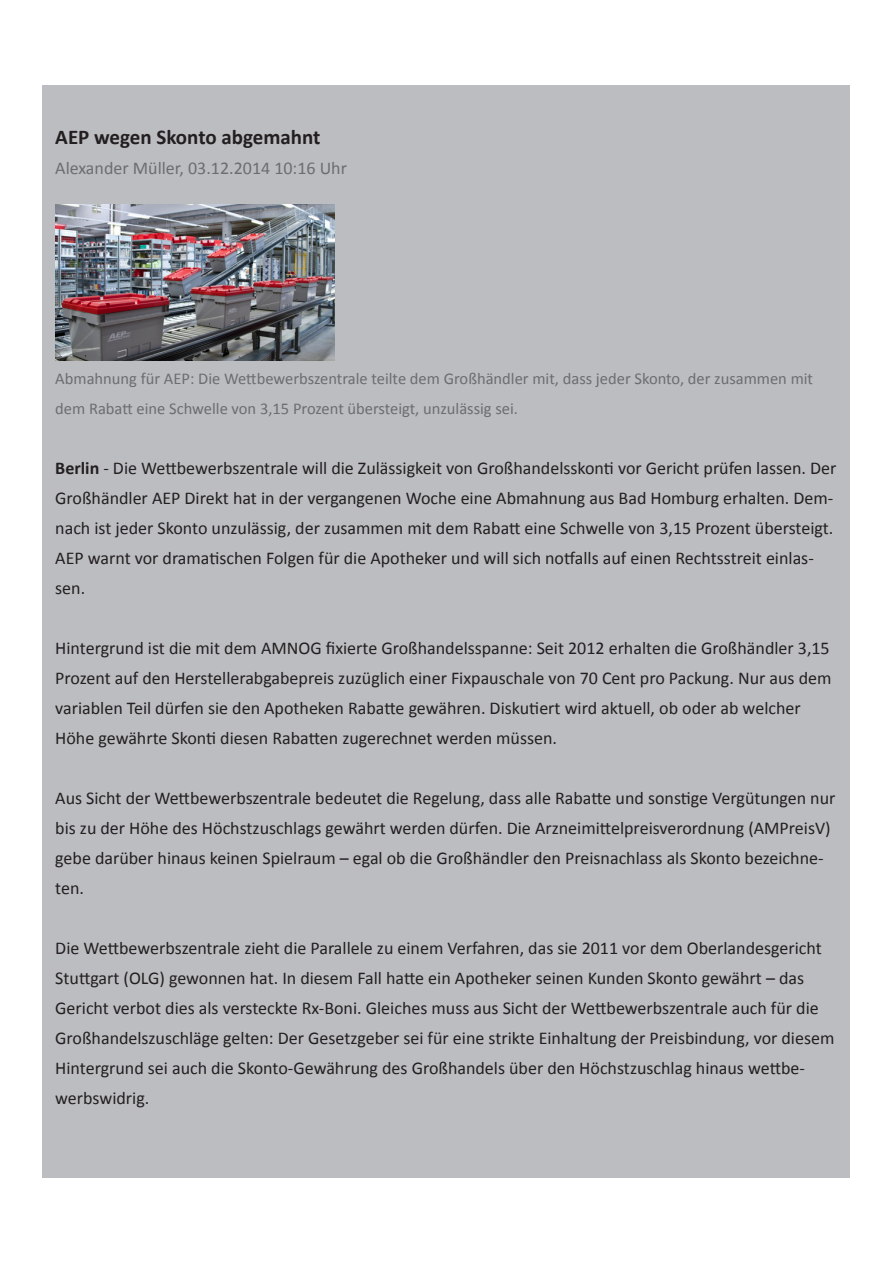
<style>
.page{position:relative;width:893px;height:1263px;background:#fff}
.page>*{position:absolute;margin:0;border:0;box-sizing:border-box;transform-origin:0 0}
.t1{font:700 21px "Calibri";color:#231f20}
.t2{font:18px/30px "Calibri";color:#231f20}
.t3{font:18px "Calibri";color:#6c6d70}
.t4{font:16.5px/30px "Calibri";color:#6c6d70}
.s1{font-weight:700}
</style>
<div class="page">
<div style="left:43px;top:85px;width:807px;height:1093px;background:#bcbdc0"></div>
<img style="left:56px;top:204px;width:278px;height:157px">
<p class="t1" style="left:55px;top:124px;width:267px">AEP wegen Skonto abgemahnt</p>
<p class="t3" style="left:55px;top:157px;width:293px">Alexander Müller, 03.12.2014 10:16 Uhr</p>
<p class="t4" style="left:55px;top:364px;width:759px">Abmahnung für AEP: Die Wettbewerbszentrale teilte dem Großhändler mit, dass jeder Skonto, der zusammen mit dem Rabatt eine Schwelle von 3,15 Prozent übersteigt, unzulässig sei.</p>
<p class="t2" style="left:55px;top:453px;width:783px"><span class="s1">Berlin</span> - Die Wettbewerbszentrale will die Zulässigkeit von Großhandelsskonti vor Gericht prüfen lassen. Der Großhändler AEP Direkt hat in der vergangenen Woche eine Abmahnung aus Bad Homburg erhalten. Dem&shy;nach ist jeder Skonto unzulässig, der zusammen mit dem Rabatt eine Schwelle von 3,15 Prozent übersteigt.<br>AEP warnt vor dramatischen Folgen für die Apotheker und will sich notfalls auf einen Rechtsstreit einlas&shy;sen.</p>
<p class="t2" style="left:55px;top:633px;width:778px">Hintergrund ist die mit dem AMNOG fixierte Großhandelsspanne: Seit 2012 erhalten die Großhändler 3,15<br>Prozent auf den Herstellerabgabepreis zuzüglich einer Fixpauschale von 70 Cent pro Packung. Nur aus dem variablen Teil dürfen sie den Apotheken Rabatte gewähren. Diskutiert wird aktuell, ob oder ab welcher Höhe gewährte Skonti diesen Rabatten zugerechnet werden müssen.</p>
<p class="t2" style="left:55px;top:783px;width:782px">Aus Sicht der Wettbewerbszentrale bedeutet die Regelung, dass alle Rabatte und sonstige Vergütungen nur bis zu der Höhe des Höchstzuschlags gewährt werden dürfen. Die Arzneimittelpreisverordnung (AMPreisV) gebe darüber hinaus keinen Spielraum – egal ob die Großhändler den Preisnachlass als Skonto bezeichne&shy;ten.</p>
<p class="t2" style="left:55px;top:933px;width:781px">Die Wettbewerbszentrale zieht die Parallele zu einem Verfahren, das sie 2011 vor dem Oberlandesgericht Stuttgart (OLG) gewonnen hat. In diesem Fall hatte ein Apotheker seinen Kunden Skonto gewährt – das Gericht verbot dies als versteckte Rx-Boni. Gleiches muss aus Sicht der Wettbewerbszentrale auch für die Großhandelszuschläge gelten: Der Gesetzgeber sei für eine strikte Einhaltung der Preisbindung, vor diesem Hintergrund sei auch die Skonto-Gewährung des Großhandels über den Höchstzuschlag hinaus wettbe&shy;werbswidrig.</p>
</div>
